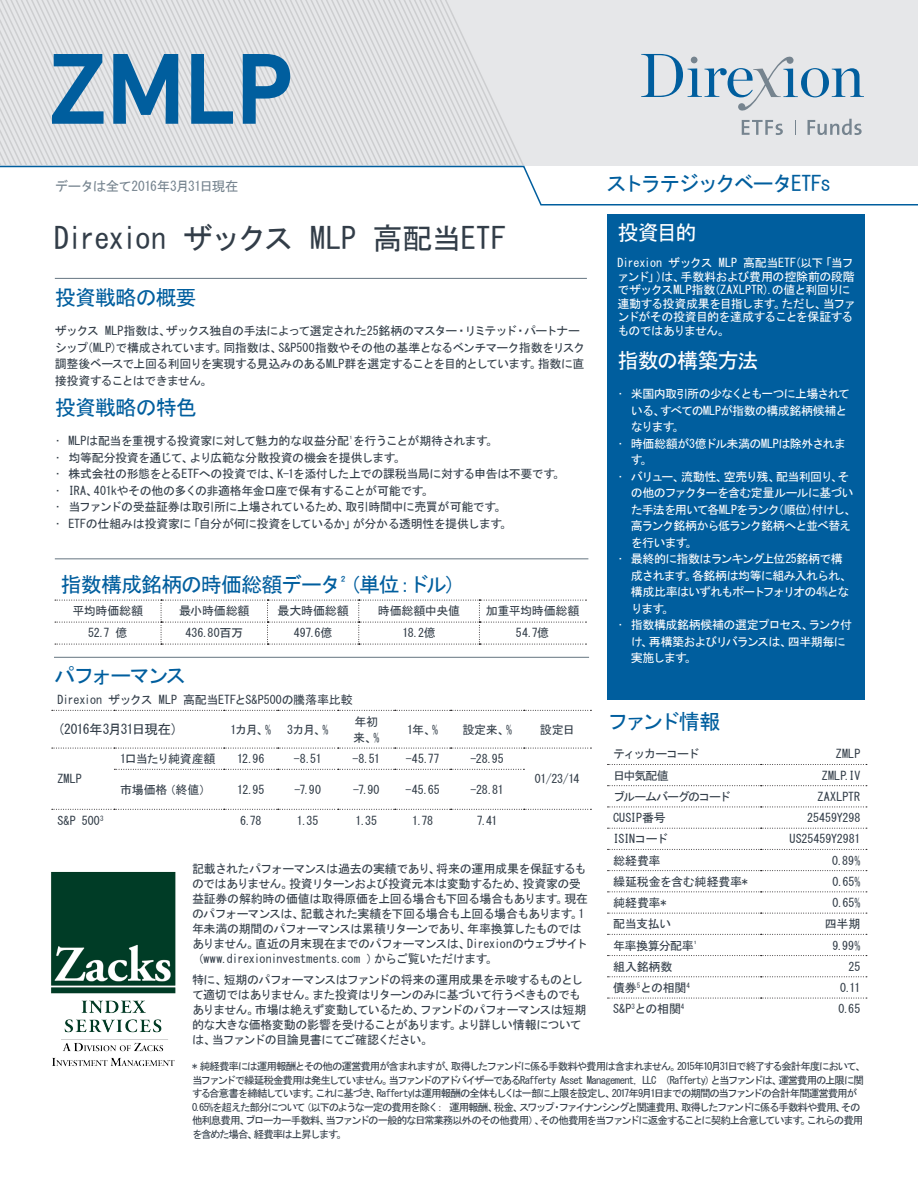
<style>
.page{position:relative;width:918px;height:1188px;background:#fff}
.page>*{position:absolute;margin:0;border:0;box-sizing:border-box;transform-origin:0 0}
.Ticker_Header{font:700 93px "Apex Sans";color:#005e9e}
.Factsheet_title{font:30px "MS Gothic";letter-spacing:-.03em;color:#323d48}
.Level_A{font:21px "MS Gothic";letter-spacing:-.065em;color:#005e9e}
.Level_A-2{font:21px "MS Gothic";letter-spacing:-.095em;color:#005e9e}
.Level_A_White{font:21px "MS Gothic";letter-spacing:-.045em;color:#fff}
.Level_A-3{font:21px "MS Gothic";letter-spacing:-.04em;color:#005e9e}
.Level_A-4{font:21px "MS Gothic";letter-spacing:-.035em;color:#005e9e}
.Level_A-5{font:21px "MS Gothic";letter-spacing:-.12em;color:#005e9e}
.Date{font:13.5px "MS Gothic";letter-spacing:-.045em;color:#76848f}
.Level_B{font:13.5px "MS Gothic";letter-spacing:-.04em;color:#323d48}
.Body{font:12px/15px "MS Gothic";letter-spacing:-.045em;color:#323d48}
.Body_White{font:12px/16.5px "MS Gothic";letter-spacing:-.06em;color:#fff}
.Body-2{font:12px/15px "MS Gothic";letter-spacing:-.065em;color:#323d48}
.Bold_Table_Weighting{font:12px "MS Gothic";letter-spacing:-.005em;color:#323d48}
.Body-3{font:12px "MS Gothic";letter-spacing:-.02em;color:#323d48}
.Top_Holding_Weights{font:12px "MS Gothic";letter-spacing:-.025em;color:#323d48}
.Body_White-2{font:12px/16.5px "MS Gothic";letter-spacing:-.04em;color:#fff}
.Body-4{font:12px "MS Gothic";letter-spacing:-.12em;color:#323d48}
.Body-5{font:12px "MS Gothic";letter-spacing:-.08em;color:#323d48}
.Body-6{font:12px "MS Gothic";letter-spacing:-.1em;color:#323d48}
.Body-7{font:12px "MS Gothic";letter-spacing:-.005em;color:#323d48}
.t1{font:10.5px/13.5px "MS Gothic";letter-spacing:-.115em;color:#323d48}
</style>
<div class="page">
<div style="left:607px;top:214px;width:258px;height:485px;background:#005e9e"></div>
<hr style="left:55px;top:278px;width:532px;height:1px;background:#76848f">
<hr style="left:55px;top:558px;width:533px;height:1px;background:#76848f">
<svg style="left:52px;top:710px;width:539px;height:1px"></svg>
<svg style="left:52px;top:748px;width:539px;height:1px"></svg>
<svg style="left:114px;top:769px;width:410px;height:1px"></svg>
<svg style="left:52px;top:809px;width:539px;height:1px"></svg>
<hr style="left:54px;top:657px;width:535px;height:1px;background:#76848f">
<svg style="left:608px;top:764px;width:259px;height:1px"></svg>
<svg style="left:608px;top:785px;width:259px;height:1px"></svg>
<svg style="left:608px;top:807px;width:259px;height:1px"></svg>
<svg style="left:608px;top:828px;width:259px;height:1px"></svg>
<svg style="left:608px;top:849px;width:259px;height:1px"></svg>
<svg style="left:608px;top:870px;width:259px;height:1px"></svg>
<svg style="left:608px;top:892px;width:259px;height:1px"></svg>
<svg style="left:608px;top:913px;width:259px;height:1px"></svg>
<svg style="left:608px;top:934px;width:259px;height:1px"></svg>
<svg style="left:608px;top:955px;width:259px;height:1px"></svg>
<svg style="left:608px;top:976px;width:259px;height:1px"></svg>
<svg style="left:608px;top:998px;width:259px;height:1px"></svg>
<svg style="left:55px;top:600px;width:531px;height:45px"></svg>
<img style="left:51px;top:871px;width:125px;height:196px">
<svg style="left:0;top:0;width:918px;height:206px"></svg>
<p class="Ticker_Header" style="left:49px;top:29px;width:245px">ZMLP</p>
<p class="Date" style="left:55px;top:179px;width:185px">データは全て2016年3月31日現在</p>
<p class="Factsheet_title" style="left:54px;top:224px;width:454px">Direxion ザックス MLP 高配当ETF</p>
<p class="Level_A-3" style="left:55px;top:287px;width:143px">投資戦略の概要</p>
<p class="Body" style="left:55px;top:323px;width:532px;line-height:16.5px">ザックス MLP指数は、ザックス独自の手法によって選定された25銘柄のマスター・リミテッド・パートナーシップ(MLP)で構成されています。同指数は、S&amp;P500指数やその他の基準となるベンチマーク指数をリスク調整後ベースで上回る利回りを実現する見込みのあるMLP群を選定することを目的としています。指数に直接投資することはできません。</p>
<p class="Level_A-4" style="left:55px;top:397px;width:144px">投資戦略の特色</p>
<p class="Body" style="left:55px;top:434px;width:444px">• MLPは配当を重視する投資家に対して魅力的な収益分配¹を行うことが期待されます。</p>
<p class="Body" style="left:55px;top:450px;width:352px">• 均等配分投資を通じて、より広範な分散投資の機会を提供します。</p>
<p class="Body" style="left:55px;top:467px;width:512px">• 株式会社の形態をとるETFへの投資では、K-1を添付した上での課税当局に対する申告は不要です。</p>
<p class="Body" style="left:55px;top:483px;width:380px">• IRA、401kやその他の多くの非適格年金口座で保有することが可能です。</p>
<p class="Body" style="left:55px;top:500px;width:453px">• 当ファンドの受益証券は取引所に上場されているため、取引時間中に売買が可能です。</p>
<p class="Body" style="left:55px;top:516px;width:459px">• ETFの仕組みは投資家に「自分が何に投資をしているか」が分かる透明性を提供します。</p>
<p class="Level_A" style="left:61px;top:574px;width:406px">指数構成銘柄の時価総額データ²（単位：ドル）</p>
<p class="Body" style="left:73px;top:603px;width:72px">平均時価総額</p>
<p class="Body" style="left:179px;top:603px;width:72px">最小時価総額</p>
<p class="Body" style="left:278px;top:603px;width:73px">最大時価総額</p>
<p class="Body-3" style="left:378px;top:605px;width:84px">時価総額中央値</p>
<p class="Body-3" style="left:486px;top:605px;width:95px">加重平均時価総額</p>
<p class="Top_Holding_Weights" style="left:88px;top:627px;width:41px">52.7 億</p>
<p class="Top_Holding_Weights" style="left:185px;top:627px;width:59px">436.80百万</p>
<p class="Top_Holding_Weights" style="left:294px;top:627px;width:40px">497.6億</p>
<p class="Top_Holding_Weights" style="left:402px;top:627px;width:35px">18.2億</p>
<p class="Top_Holding_Weights" style="left:516px;top:627px;width:35px">54.7億</p>
<p class="Level_A-5" style="left:54px;top:665px;width:134px">パフォーマンス</p>
<p class="Body-3" style="left:57px;top:694px;width:297px">Direxion ザックス MLP 高配当ETFとS&amp;P500の騰落率比較</p>
<p class="Level_B" style="left:57px;top:723px;width:122px">(2016年3月31日現在)</p>
<p class="Body" style="left:231px;top:722px;width:42px">1カ月、%</p>
<p class="Body" style="left:287px;top:722px;width:43px">3カ月、%</p>
<p class="Body" style="left:353px;top:713px;width:28px;line-height:16.5px">年初来、%</p>
<p class="Body" style="left:407px;top:722px;width:32px">1年、%</p>
<p class="Body" style="left:462px;top:722px;width:51px">設定来、%</p>
<p class="Body" style="left:540px;top:722px;width:36px">設定日</p>
<p class="Body" style="left:57px;top:771px;width:26px">ZMLP</p>
<p class="Body-5" style="left:120px;top:753px;width:97px">1口当たり純資産額</p>
<p class="Body" style="left:237px;top:751px;width:29px">12.96</p>
<p class="Body" style="left:294px;top:751px;width:29px">-8.51</p>
<p class="Body" style="left:352px;top:751px;width:29px">-8.51</p>
<p class="Body" style="left:406px;top:751px;width:35px">-45.77</p>
<p class="Body" style="left:470px;top:751px;width:35px">-28.95</p>
<p class="Body" style="left:535px;top:771px;width:46px">01/23/14</p>
<p class="Body" style="left:120px;top:782px;width:93px">市場価格（終値）</p>
<p class="Body" style="left:237px;top:782px;width:29px">12.95</p>
<p class="Body" style="left:295px;top:782px;width:28px">-7.90</p>
<p class="Body" style="left:353px;top:782px;width:28px">-7.90</p>
<p class="Body" style="left:406px;top:782px;width:36px">-45.65</p>
<p class="Body" style="left:471px;top:782px;width:35px">-28.81</p>
<p class="Body" style="left:57px;top:813px;width:48px">S&amp;P 500<sup>3</sup></p>
<p class="Body" style="left:240px;top:813px;width:23px">6.78</p>
<p class="Body" style="left:297px;top:813px;width:23px">1.35</p>
<p class="Body" style="left:355px;top:813px;width:23px">1.35</p>
<p class="Body" style="left:412px;top:813px;width:22px">1.78</p>
<p class="Body" style="left:477px;top:813px;width:22px">7.41</p>
<p class="Body" style="left:192px;top:861px;width:398px">記載されたパフォーマンスは過去の実績であり、将来の運用成果を保証するものではありません。投資リターンおよび投資元本は変動するため、投資家の受益証券の解約時の価値は取得原価を上回る場合も下回る場合もあります。現在のパフォーマンスは、記載された実績を下回る場合も上回る場合もあります。1年未満の期間のパフォーマンスは累積リターンであり、年率換算したものではありません。直近の月末現在までのパフォーマンスは、Direxionのウェブサイト（www.direxioninvestments.com ）からご覧いただけます。</p>
<p class="Body-2" style="left:192px;top:973px;width:396px">特に、短期のパフォーマンスはファンドの将来の運用成果を示唆するものとして適切ではありません。また投資はリターンのみに基づいて行うべきものでもありません。市場は絶えず変動しているため、ファンドのパフォーマンスは短期的な大きな価格変動の影響を受けることがあります。より詳しい情報については、当ファンドの目論見書にてご確認ください。</p>
<p class="Level_A-2" style="left:606px;top:173px;width:226px">ストラテジックベータETFs</p>
<p class="Level_A_White" style="left:617px;top:222px;width:81px">投資目的</p>
<p class="Body_White" style="left:617px;top:256px;width:240px;line-height:13.5px">Direxion ザックス MLP 高配当ETF(以下「当ファンド」)は、手数料および費用の控除前の段階でザックスMLP指数(ZAXLPTR).の値と利回りに連動する投資成果を目指します。ただし、当ファンドがその投資目的を達成することを保証するものではありません。</p>
<p class="Level_A_White" style="left:617px;top:350px;width:143px">指数の構築方法</p>
<p class="Body_White" style="left:631px;top:386px;width:221px;text-indent:-14px">• 米国内取引所の少なくとも一つに上場されている、すべてのMLPが指数の構成銘柄候補となります。</p>
<p class="Body_White-2" style="left:631px;top:435px;width:216px;text-indent:-14px">• 時価総額が3億ドル未満のMLPは除外されます。</p>
<p class="Body_White" style="left:631px;top:468px;width:227px;text-indent:-14px">• バリュー、流動性、空売り残、配当利回り、その他のファクターを含む定量ルールに基づいた手法を用いて各MLPをランク(順位)付けし、高ランク銘柄から低ランク銘柄へと並べ替えを行います。</p>
<p class="Body_White" style="left:631px;top:551px;width:222px;text-indent:-14px">• 最終的に指数はランキング上位25銘柄で構成されます。各銘柄は均等に組み入れられ、構成比率はいずれもポートフォリオの4%となります。</p>
<p class="Body_White" style="left:631px;top:617px;width:223px;text-indent:-14px">• 指数構成銘柄候補の選定プロセス、ランク付け、再構築およびリバランスは、四半期毎に実施します。</p>
<p class="Level_A" style="left:607px;top:711px;width:115px">ファンド情報</p>
<p class="Body-6" style="left:613px;top:748px;width:88px">ティッカーコード</p>
<p class="Bold_Table_Weighting" style="left:836px;top:748px;width:26px">ZMLP</p>
<p class="Body" style="left:613px;top:768px;width:57px">日中気配値</p>
<p class="Bold_Table_Weighting" style="left:822px;top:769px;width:40px">ZMLP.IV</p>
<p class="Body-4" style="left:613px;top:791px;width:119px">ブルームバーグのコード</p>
<p class="Bold_Table_Weighting" style="left:818px;top:791px;width:44px">ZAXLPTR</p>
<p class="Body-7" style="left:613px;top:812px;width:54px">CUSIP番号</p>
<p class="Bold_Table_Weighting" style="left:807px;top:812px;width:55px">25459Y298</p>
<p class="Body" style="left:613px;top:832px;width:56px">ISINコード</p>
<p class="Bold_Table_Weighting" style="left:790px;top:833px;width:72px">US25459Y2981</p>
<p class="Body" style="left:613px;top:853px;width:49px">総経費率</p>
<p class="Bold_Table_Weighting" style="left:832px;top:854px;width:30px">0.89%</p>
<p class="Body-3" style="left:613px;top:876px;width:136px">繰延税金を含む純経費率*</p>
<p class="Bold_Table_Weighting" style="left:832px;top:876px;width:29px">0.65%</p>
<p class="Body" style="left:613px;top:895px;width:55px">純経費率*</p>
<p class="Bold_Table_Weighting" style="left:832px;top:897px;width:29px">0.65%</p>
<p class="Body" style="left:613px;top:917px;width:59px">配当支払い</p>
<p class="Bold_Table_Weighting" style="left:825px;top:918px;width:37px">四半期</p>
<p class="Body" style="left:613px;top:938px;width:87px">年率換算分配率¹</p>
<p class="Bold_Table_Weighting" style="left:832px;top:939px;width:29px">9.99%</p>
<p class="Body" style="left:613px;top:959px;width:61px">組入銘柄数</p>
<p class="Bold_Table_Weighting" style="left:848px;top:961px;width:13px">25</p>
<p class="Body" style="left:613px;top:980px;width:78px">債券<sup>5</sup>との相関<sup>4</sup></p>
<p class="Bold_Table_Weighting" style="left:840px;top:982px;width:22px">0.11</p>
<p class="Body" style="left:613px;top:1001px;width:73px">S&amp;P<sup>3</sup>との相関<sup>4</sup></p>
<p class="Bold_Table_Weighting" style="left:838px;top:1003px;width:23px">0.65</p>
<p class="t1" style="left:192px;top:1060px;width:675px">* 純経費率には運用報酬とその他の運営費用が含まれますが、取得したファンドに係る手数料や費用は含まれません。2015年10月31日で終了する会計年度において、当ファンドで繰延税金費用は発生していません。当ファンドのアドバイザーであるRafferty Asset Management, LLC （Rafferty）と当ファンドは、運営費用の上限に関する合意書を締結しています。これに基づき、Raffertyは運用報酬の全体もしくは一部に上限を設定し、2017年9月1日までの期間の当ファンドの合計年間運営費用が0.65%を超えた部分について（以下のような一定の費用を除く： 運用報酬、税金、スワップ・ファイナンシングと関連費用、取得したファンドに係る手数料や費用、その他利息費用、ブローカー手数料、当ファンドの一般的な日常業務以外のその他費用）、その他費用を当ファンドに返金することに契約上合意しています。これらの費用を含めた場合、経費率は上昇します。</p>
</div>
